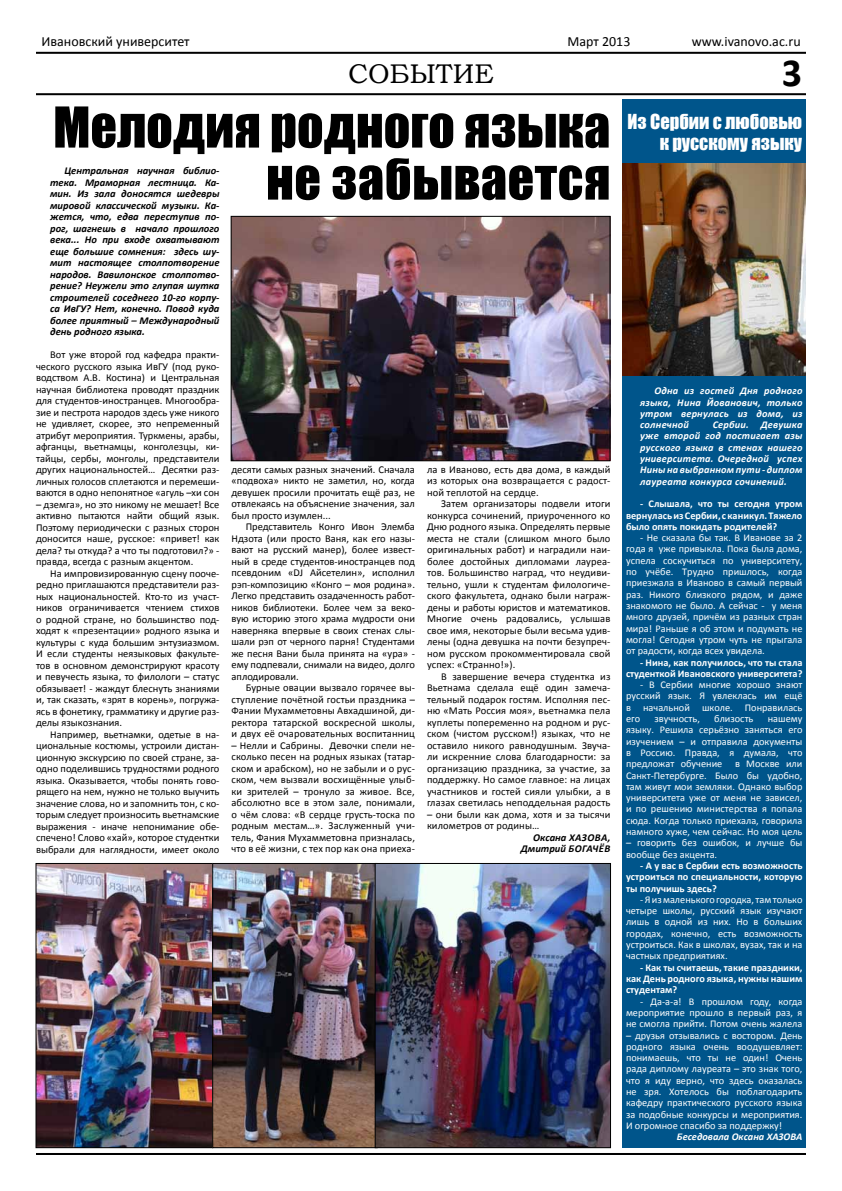
<style>
.page{position:relative;width:842px;height:1191px;background:#fff}
.page>*{position:absolute;margin:0;border:0;box-sizing:border-box;transform-origin:0 0}
.t1{font:52px/52px "Impact";letter-spacing:.005em;color:#000;text-align:right}
.t2{font:700 40px "Calibri";color:#000}
.t3{font:27px "Bookman Old Style";color:#000}
.t4{font:19px/21px "Impact";color:#fff;text-align:right}
.t5{font:14px "Calibri";color:#000}
.t6{font:10.5px/11.5px "Calibri";color:#000;text-align:justify}
.t7{font:italic 700 10.5px/11.5px "Calibri";color:#000;text-align:justify}
.t8{font:10.3px/11.3px "Calibri";color:#fff;text-align:justify}
.t9{font:700 10.3px/11.3px "Calibri";color:#fff;text-align:justify}
.t10{font:italic 700 10.3px/11.3px "Calibri";letter-spacing:.02em;color:#fff;text-align:justify}
.t11{font:italic 700 10.3px "Calibri";color:#fff}
</style>
<div class="page">
<div style="left:622px;top:99px;width:184px;height:1048px;background:#00558b"></div>
<hr style="left:36px;top:93px;width:770px;height:2px;background:#000">
<hr style="left:36px;top:52px;width:770px;height:2px;background:#000">
<hr style="left:36px;top:1153px;width:770px;height:2px;background:#000">
<img style="left:623px;top:163px;width:182px;height:212px">
<img style="left:38px;top:865px;width:337px;height:281px">
<div style="left:36px;top:863px;width:177px;height:285px;border:1px solid #000"></div>
<div style="left:212px;top:863px;width:165px;height:285px;border:1px solid #000"></div>
<img style="left:377px;top:865px;width:232px;height:281px">
<div style="left:375px;top:863px;width:236px;height:285px;border:1px solid #000"></div>
<img style="left:233px;top:218px;width:375px;height:241px">
<div style="left:231px;top:216px;width:379px;height:245px;border:1px solid #000"></div>
<h3 class="t5" style="left:41px;top:33px;width:150px">Ивановский университет</h3>
<h3 class="t5" style="left:567px;top:33px;width:64px">Март 2013</h3>
<h3 class="t5" style="left:692px;top:33px;width:110px">www.ivanovo.ac.ru</h3>
<h3 class="t3" style="left:348px;top:56px;width:147px">СОБЫТИЕ</h3>
<h2 class="t2" style="left:782px;top:47px;width:22px">3</h2>
<h1 class="t1" style="left:53px;top:100px;width:559px">Мелодия родного языка не забывается</h1>
<p class="t7" style="left:50px;top:165px;width:171px;text-indent:14px">Центральная научная библио&shy;тека. Мраморная лестница. Ка&shy;мин. Из зала доносятся шедевры мировой классической музыки. Ка&shy;жется, что, едва переступив по&shy;рог, шагнешь в начало прошлого века... Но при входе охватывают еще большие сомнения: здесь шу&shy;мит настоящее столпотворение народов. Вавилонское столпотво&shy;рение? Неужели это глупая шутка строителей соседнего 10-го корпу&shy;са ИвГУ? Нет, конечно. Повод куда более приятный – Международный день родного языка.</p>
<p class="t6" style="left:36px;top:349px;width:185px;text-indent:14px">Вот уже второй год кафедра практи&shy;ческого русского языка ИвГУ (под руко&shy;водством А.В. Костина) и Центральная научная библиотека проводят праздник для студентов-иностранцев. Многообра&shy;зие и пестрота народов здесь уже никого не удивляет, скорее, это непременный атрибут мероприятия. Туркмены, арабы, афганцы, вьетнамцы, конголезцы, ки&shy;тайцы, сербы, монголы, представители других национальностей… Десятки раз&shy;личных голосов сплетаются и перемеши&shy;ваются в одно непонятное «агуль –хи сон</p>
<p class="t6" style="left:36px;top:498px;width:185px">– дземга», но это никому не мешает! Все активно пытаются найти общий язык.<br>Поэтому периодически с разных сторон доносится наше, русское: «привет! как дела? ты откуда? а что ты подготовил?» - правда, всегда с разным акцентом.</p>
<p class="t6" style="left:36px;top:567px;width:185px;text-indent:14px">На импровизированную сцену пооче&shy;редно приглашаются представители раз&shy;ных национальностей. Кто-то из участ&shy;ников ограничивается чтением стихов о родной стране, но большинство под&shy;ходят к «презентации» родного языка и культуры с куда большим энтузиазмом.<br>И если студенты неязыковых факульте&shy;тов в основном демонстрируют красоту и певучесть языка, то филологи – статус обязывает! - жаждут блеснуть знаниями и, так сказать, «зрят в корень», погружа&shy;ясь в фонетику, грамматику и другие раз&shy;делы языкознания.</p>
<p class="t6" style="left:36px;top:728px;width:185px;text-indent:14px">Например, вьетнамки, одетые в на&shy;циональные костюмы, устроили дистан&shy;ционную экскурсию по своей стране, за&shy;одно поделившись трудностями родного языка. Оказывается, чтобы понять гово&shy;рящего на нем, нужно не только выучить значение слова, но и запомнить тон, с ко&shy;торым следует произносить вьетнамские выражения - иначе непонимание обе&shy;спечено! Слово «хай», которое студентки выбрали для наглядности, имеет около</p>
<p class="t6" style="left:231px;top:463px;width:185px">десяти самых разных значений. Сначала «подвоха» никто не заметил, но, когда девушек просили прочитать ещё раз, не отвлекаясь на объяснение значения, зал был просто изумлен...</p>
<p class="t6" style="left:231px;top:521px;width:185px;text-indent:14px">Представитель Конго Ивон Элемба Ндзота (или просто Ваня, как его назы&shy;вают на русский манер), более извест&shy;ный в среде студентов-иностранцев под псевдоним «DJ Айсетелин», исполнил рэп-композицию «Конго – моя родина».<br>Легко представить озадаченность работ&shy;ников библиотеки. Более чем за веко&shy;вую историю этого храма мудрости они наверняка впервые в своих стенах слы&shy;шали рэп от черного парня! Студентами же песня Вани была принята на «ура» - ему подпевали, снимали на видео, долго аплодировали.</p>
<p class="t6" style="left:231px;top:682px;width:185px;text-indent:14px">Бурные овации вызвало горячее вы&shy;ступление почётной гостьи праздника – Фании Мухамметовны Авхадшиной, ди&shy;ректора татарской воскресной школы, и двух её очаровательных воспитанниц</p>
<p class="t6" style="left:231px;top:739px;width:185px">– Нелли и Сабрины. Девочки спели не&shy;сколько песен на родных языках (татар&shy;ском и арабском), но не забыли и о рус&shy;ском, чем вызвали восхищённые улыб&shy;ки зрителей – тронуло за живое. Все, абсолютно все в этом зале, понимали, о чём слова: «В сердце грусть-тоска по родным местам…». Заслуженный учи&shy;тель, Фания Мухамметовна призналась, что в её жизни, с тех пор как она приеха-</p>
<p class="t6" style="left:427px;top:464px;width:185px">ла в Иваново, есть два дома, в каждый из которых она возвращается с радост&shy;ной теплотой на сердце.</p>
<p class="t6" style="left:427px;top:498px;width:185px;text-indent:14px">Затем организаторы подвели итоги конкурса сочинений, приуроченного ко Дню родного языка. Определять первые места не стали (слишком много было оригинальных работ) и наградили наи&shy;более достойных дипломами лауреа&shy;тов. Большинство наград, что неудиви&shy;тельно, ушли к студентам филологиче&shy;ского факультета, однако были награж&shy;дены и работы юристов и математиков.<br>Многие очень радовались, услышав свое имя, некоторые были весьма удив&shy;лены (одна девушка на почти безупреч&shy;ном русском прокомментировала свой успех: «Странно!»).</p>
<p class="t6" style="left:427px;top:671px;width:185px;text-indent:14px">В завершение вечера студентка из Вьетнама сделала ещё один замеча&shy;тельный подарок гостям. Исполняя пес&shy;ню «Мать Россия моя», вьетнамка пела куплеты попеременно на родном и рус&shy;ском (чистом русском!) языках, что не оставило никого равнодушным. Звуча&shy;ли искренние слова благодарности: за организацию праздника, за участие, за поддержку. Но самое главное: на лицах участников и гостей сияли улыбки, а в глазах светилась неподдельная радость</p>
<p class="t6" style="left:427px;top:808px;width:185px">– они были как дома, хотя и за тысячи километров от родины…</p>
<p class="t7" style="left:521px;top:831px;width:91px;text-align:right">Оксана Хазова,<br>Дмитрий Богачёв</p>
<h3 class="t4" style="left:628px;top:110px;width:176px">Из Сербии с любовью к русскому языку</h3>
<p class="t10" style="left:640px;top:385px;width:164px;text-indent:14px">Одна из гостей Дня родного языка, Нина Йованович, только утром вернулась из дома, из солнечной</p>
<p class="t10" style="left:640px;top:419px;width:164px;text-indent:73px">Сербии. Девушка уже второй год постигает азы русского языка в стенах нашего университета. Очередной успех Нины на выбранном пути - диплом лауреата конкурса сочинений.</p>
<p class="t9" style="left:626px;top:498px;width:178px;text-indent:14px">- Слышала, что ты сегодня утром вернулась из Сербии, с каникул. Тяжело было опять покидать родителей?</p>
<p class="t8" style="left:626px;top:532px;width:178px;text-indent:14px">- Не сказала бы так. В Иванове за 2 года я уже привыкла. Пока была дома, успела соскучиться по университету, по учёбе. Трудно пришлось, когда приезжала в Иваново в самый первый раз. Никого близкого рядом, и даже знакомого не было. А сейчас - у меня много друзей, причём из разных стран мира! Раньше я об этом и подумать не могла! Сегодня утром чуть не прыгала от радости, когда всех увидела.</p>
<p class="t9" style="left:626px;top:656px;width:178px;text-align:right">- Нина, как получилось, что ты стала студенткой Ивановского университета?</p>
<p class="t8" style="left:626px;top:679px;width:178px;text-indent:14px">- В Сербии многие хорошо знают русский язык. Я увлеклась им ещё в начальной школе. Понравилась его</p>
<p class="t8" style="left:654px;top:713px;width:47px">звучность,</p>
<p class="t8" style="left:714px;top:713px;width:41px">близость</p>
<p class="t8" style="left:626px;top:713px;width:178px;text-indent:142px">нашему языку. Решила серьёзно заняться его изучением – и отправила документы в Россию. Правда, я думала, что предложат обучение в Москве или Санкт-Петербурге. Было бы удобно, там живут мои земляки. Однако выбор университета уже от меня не зависел, и по решению министерства я попала сюда. Когда только приехала, говорила намного хуже, чем сейчас. Но моя цель</p>
<p class="t8" style="left:626px;top:837px;width:178px">– говорить без ошибок, и лучше бы вообще без акцента.</p>
<p class="t9" style="left:626px;top:860px;width:178px;text-indent:14px">- А у вас в Сербии есть возможность устроиться по специальности, которую ты получишь здесь?</p>
<p class="t8" style="left:626px;top:894px;width:178px;text-indent:14px">- Я из маленького городка, там только четыре школы, русский язык изучают лишь в одной из них. Но в больших городах, конечно, есть возможность устроиться. Как в школах, вузах, так и на частных предприятиях.</p>
<p class="t9" style="left:626px;top:961px;width:178px;text-indent:14px">- Как ты считаешь, такие праздники, как День родного языка, нужны нашим студентам?</p>
<p class="t8" style="left:626px;top:995px;width:178px;text-indent:14px">- Да-а-а! В прошлом году, когда мероприятие прошло в первый раз, я не смогла прийти. Потом очень жалела</p>
<p class="t8" style="left:626px;top:1029px;width:178px">– друзья отзывались с востором. День родного языка очень воодушевляет: понимаешь, что ты не один! Очень рада диплому лауреата – это знак того, что я иду верно, что здесь оказалась не зря. Хотелось бы поблагодарить кафедру практического русского языка за подобные конкурсы и мероприятия.<br>И огромное спасибо за поддержку!</p>
<p class="t11" style="left:677px;top:1130px;width:127px">Беседовала Оксана Хазова</p>
</div>
